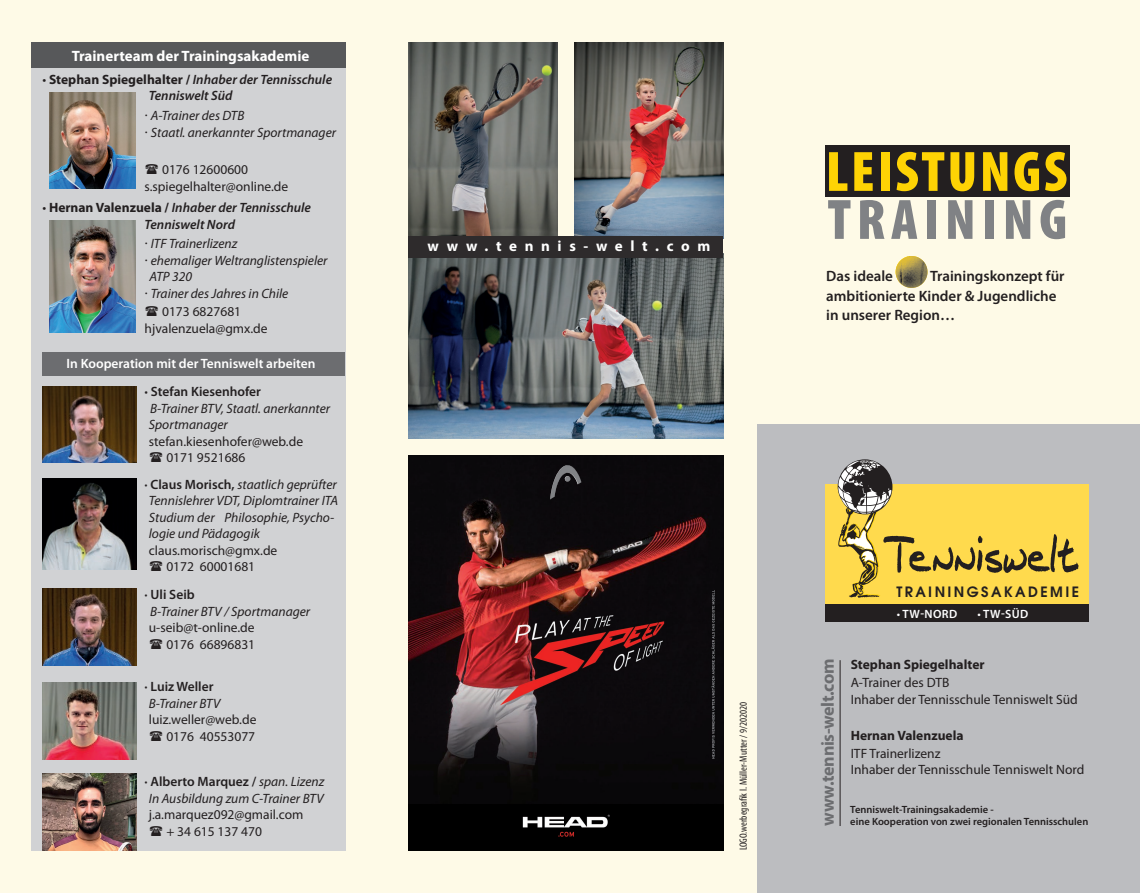
<style>
.page{position:relative;width:1140px;height:893px;background:#fefae7}
.page>*{position:absolute;margin:0;border:0;box-sizing:border-box;transform-origin:0 0}
.t1{font:900 condensed 57.45px "Myriad Pro";letter-spacing:.045em;color:#fed304}
.t2{font:900 condensed 57.45px "Myriad Pro";letter-spacing:.1em;color:#808285}
.t3{font:700 18px "Myriad Pro";letter-spacing:-.02em;color:#6c6d70}
.t4{font:600 15px/19.5px "Myriad Pro";color:#231f20}
.t5{font:700 15px "Myriad Pro";color:#fff}
.t6{font:700 15px "Myriad Pro";letter-spacing:.51em;color:#fff}
.t7{font:600 14.25px "Avant Garde";letter-spacing:.17em;color:#231f20}
.t8{font:italic 13.5px/16.5px "Myriad Pro";color:#231f20}
.t9{font:13.5px/16.5px "Myriad Pro";color:#231f20}
.t10{font:italic 600 13.5px/16.5px "Myriad Pro";color:#231f20}
.t11{font:600 13.5px "Myriad Pro";color:#fff}
.t12{font:700 13.5px "Myriad Pro";color:#231f20}
.t13{font:600 13.5px "Myriad Pro";color:#231f20}
.t14{font:600 12px "Myriad Pro";letter-spacing:.03em;color:#fff}
.t15{font:600 10.5px/12px "Myriad Pro";color:#231f20}
.t16{font:condensed 10.5px "Myriad Pro";color:#231f20}
.s1{font-weight:400;font-style:normal}
.s2{font-weight:700;font-style:normal}
.s3{font-family:"Helvetica";font-style:normal}
.s4{font-weight:600;font-style:normal}
.s5{font-weight:400}
</style>
<div class="page">
<div style="left:757px;top:424px;width:383px;height:469px;background:#bcbdc0"></div>
<div style="left:825px;top:484px;width:264px;height:126px;background:#ffda4d"></div>
<img style="left:849px;top:573px;width:31px;height:25px">
<svg style="left:837px;top:459px;width:241px;height:114px"></svg>
<div style="left:825px;top:604px;width:264px;height:17px;background:#231f20"></div>
<div style="left:825px;top:145px;width:244px;height:51px;background:#231f20"></div>
<hr style="left:840px;top:660px;width:1px;height:166px;background:#231f20">
<img style="left:408px;top:455px;width:315px;height:395px">
<div style="left:31px;top:68px;width:314px;height:782px;background:#d1d2d4"></div>
<div style="left:31px;top:43px;width:314px;height:25px;background:#57585a"></div>
<img style="left:50px;top:220px;width:85px;height:112px">
<img style="left:50px;top:93px;width:85px;height:96px">
<svg style="left:895px;top:256px;width:32px;height:32px"></svg>
<svg style="left:900px;top:256px;width:10px;height:5px"></svg>
<img style="left:408px;top:257px;width:315px;height:181px">
<img style="left:408px;top:43px;width:149px;height:193px">
<img style="left:574px;top:43px;width:149px;height:193px">
<img style="left:550px;top:465px;width:31px;height:34px">
<div style="left:408px;top:236px;width:315px;height:21px;background:#2e2b2c"></div>
<img style="left:43px;top:479px;width:93px;height:91px">
<img style="left:43px;top:386px;width:93px;height:77px">
<img style="left:43px;top:683px;width:93px;height:76px">
<img style="left:43px;top:589px;width:93px;height:76px">
<div style="left:43px;top:352px;width:301px;height:23px;background:#6c6d70"></div>
<img style="left:43px;top:774px;width:93px;height:76px">
<p class="t5" style="left:72px;top:46px;width:239px">Trainerteam der Trainingsakademie</p>
<p class="t10" style="left:43px;top:71px;width:291px;text-align:center"><span class="s1">•</span> <span class="s2">Stephan Spiegelhalter /</span> Inhaber der Tennisschule<br>Tenniswelt Süd</p>
<p class="t8" style="left:145px;top:107px;width:193px"><span class="s3">·</span> A-Trainer des DTB<br><span class="s3">·</span> Staatl. anerkannter Sportmanager</p>
<p class="t9" style="left:145px;top:161px;width:145px;text-indent:17px">0176 12600600 s.spiegelhalter@online.de</p>
<p class="t10" style="left:145px;top:199px;width:168px;text-indent:-102px"><span class="s1">•</span> <span class="s2">Hernan Valenzuela /</span> Inhaber der Tennisschule<br>Tenniswelt Nord</p>
<p class="t8" style="left:145px;top:235px;width:94px"><span class="s3">·</span> ITF Trainerlizenz</p>
<p class="t8" style="left:145px;top:252px;width:184px"><span class="s3">·</span> ehemaliger Weltranglistenspieler</p>
<p class="t8" style="left:149px;top:268px;width:44px">ATP 320</p>
<p class="t8" style="left:145px;top:285px;width:145px"><span class="s3">·</span> Trainer des Jahres in Chile</p>
<p class="t9" style="left:145px;top:303px;width:124px;text-indent:17px">0173 6827681 hjvalenzuela@gmx.de</p>
<p class="t11" style="left:67px;top:355px;width:250px">In Kooperation mit der Tenniswelt arbeiten</p>
<p class="t8" style="left:149px;top:383px;width:183px;text-indent:-4px"><span class="s2">·</span> <span class="s4">Stefan Kiesenhofer<br></span>B-Trainer BTV, Staatl. anerkannter<br>Sportmanager</p>
<p class="t9" style="left:166px;top:432px;width:138px;text-indent:-17px">stefan.kiesenhofer@web.de<br>0171 9521686</p>
<p class="t8" style="left:149px;top:475px;width:191px;text-indent:-4px"><span class="s4">· Claus Morisch,</span> staatlich geprüfter<br>Tennislehrer VDT, Diplomtrainer ITA<br>Studium der Philosophie, Psycho&shy;logie und Pädagogik</p>
<p class="t9" style="left:149px;top:541px;width:130px;text-align:center">claus.morisch@gmx.de<br>0172 60001681</p>
<p class="t13" style="left:145px;top:586px;width:52px">· Uli Seib</p>
<p class="t8" style="left:150px;top:603px;width:161px">B-Trainer BTV / Sportmanager</p>
<p class="t9" style="left:149px;top:619px;width:108px;text-align:right">u-seib@t-online.de<br>0176 66896831</p>
<p class="t13" style="left:145px;top:678px;width:70px">· Luiz Weller</p>
<p class="t8" style="left:149px;top:695px;width:73px">B-Trainer BTV</p>
<p class="t9" style="left:149px;top:711px;width:109px;text-align:right">luiz.weller@web.de<br>0176 40553077</p>
<p class="t8" style="left:145px;top:773px;width:181px;text-align:center"><span class="s4">· Alberto Marquez /</span> span. Lizenz<br>In Ausbildung zum C-Trainer BTV</p>
<p class="t9" style="left:166px;top:806px;width:138px;text-indent:-17px">j.a.marquez092@gmail.com + 34 615 137 470</p>
<p class="t6" style="left:427px;top:236px;width:284px">www.tennis-welt.com</p>
<h1 class="t1" style="left:825px;top:135px;width:243px">LEISTUNGS</h1>
<h1 class="t2" style="left:827px;top:183px;width:241px">TRAINING</h1>
<p class="t4" style="left:826px;top:266px;width:240px;text-indent:104px">Trainingskonzept für ambitionierte Kinder &amp; Jugendliche in unserer Region…</p>
<p class="t4" style="left:826px;top:266px;width:68px">Das ideale</p>
<p class="t16" style="left:737px;top:850px;width:150px;rotate:-90deg">LOGO.werbegrafik I. Müller-Mutter / 9/202020</p>
<p class="t7" style="left:896px;top:582px;width:184px">TRAININGSAKADEMIE</p>
<p class="t14" style="left:896px;top:606px;width:62px"><span class="s5">•</span> TW-NORD</p>
<p class="t14" style="left:977px;top:606px;width:52px"><span class="s5">•</span> TW-SÜD</p>
<h2 class="t3" style="left:816px;top:826px;width:169px;rotate:-90deg">www.tennis-welt.com</h2>
<p class="t12" style="left:850px;top:656px;width:135px">Stephan Spiegelhalter</p>
<p class="t9" style="left:850px;top:674px;width:229px">A-Trainer des DTB<br>Inhaber der Tennisschule Tenniswelt Süd</p>
<p class="t12" style="left:850px;top:726px;width:114px">Hernan Valenzuela</p>
<p class="t9" style="left:850px;top:745px;width:235px">ITF Trainerlizenz<br>Inhaber der Tennisschule Tenniswelt Nord</p>
<p class="t15" style="left:850px;top:803px;width:239px">Tenniswelt-Trainingsakademie -<br>eine Kooperation von zwei regionalen Tennisschulen</p>
</div>
